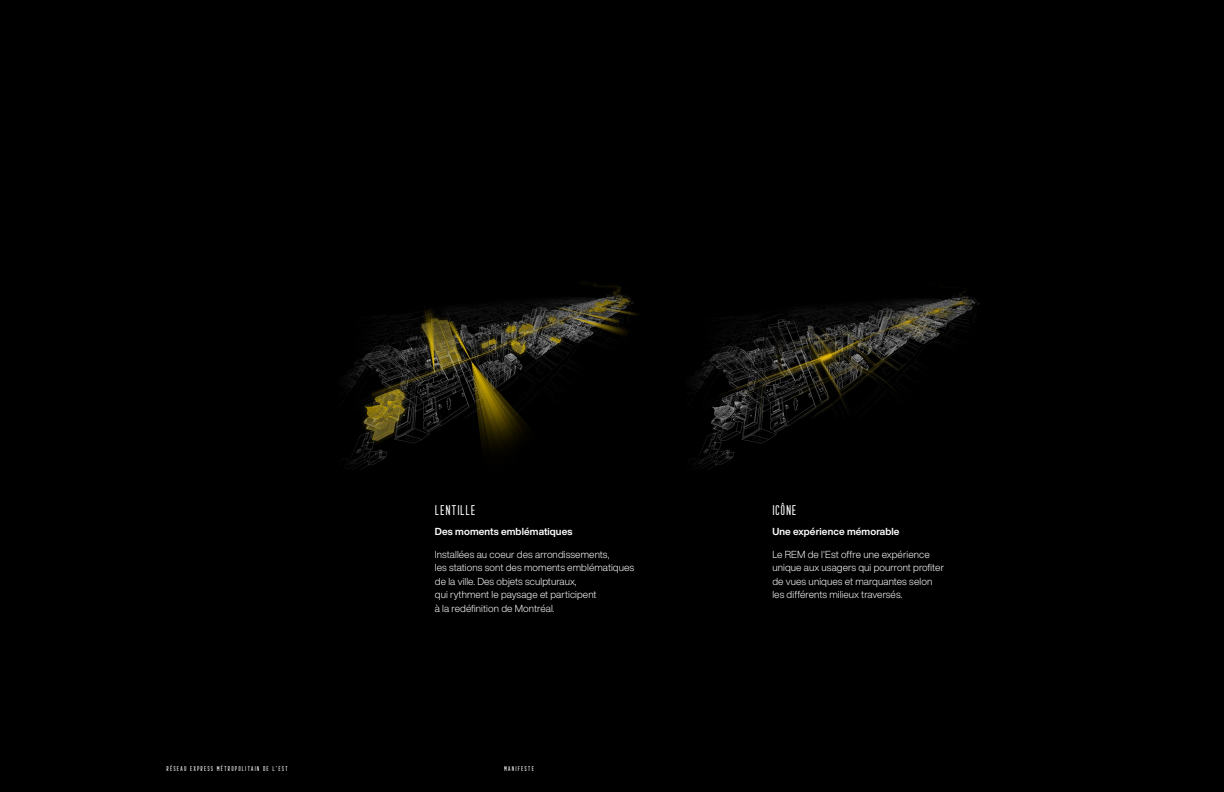
<style>
.page{position:relative;width:1224px;height:792px;background:#000}
.page>*{position:absolute;margin:0;border:0;box-sizing:border-box;transform-origin:0 0}
.t1{font:14px "Prestage";letter-spacing:.04em;color:#fff}
.t2{font:300 10px/13.5px "Helvetica Now Display";letter-spacing:.01em;color:#fff}
.t3{font:700 10px "Helvetica Now Display";letter-spacing:.01em;color:#fff}
.t4{font:7px "Prestage";letter-spacing:.15em;color:#fff}
</style>
<div class="page">
<img style="left:691px;top:288px;width:289px;height:181px">
<img style="left:343px;top:283px;width:295px;height:186px">
<h1 class="t1" style="left:435px;top:503px;width:42px">LENTILLE</h1>
<h1 class="t1" style="left:772px;top:503px;width:26px">ICÔNE</h1>
<p class="t3" style="left:435px;top:525px;width:139px">Des moments emblématiques</p>
<p class="t2" style="left:435px;top:547px;width:201px">Installées au coeur des arrondissements,<br>les stations sont des moments emblématiques de la ville. Des objets sculpturaux,<br>qui rythment le paysage et participent<br>à la redéfinition de Montréal.</p>
<p class="t4" style="left:167px;top:765px;width:123px">RÉSEAU EXPRESS MÉTROPOLITAIN DE L’EST</p>
<p class="t4" style="left:504px;top:765px;width:32px">MANIFESTE</p>
<p class="t3" style="left:772px;top:525px;width:129px">Une expérience mémorable</p>
<p class="t2" style="left:772px;top:547px;width:173px">Le REM de l'Est offre une expérience unique aux usagers qui pourront profiter de vues uniques et marquantes selon les différents milieux traversés.</p>
</div>
